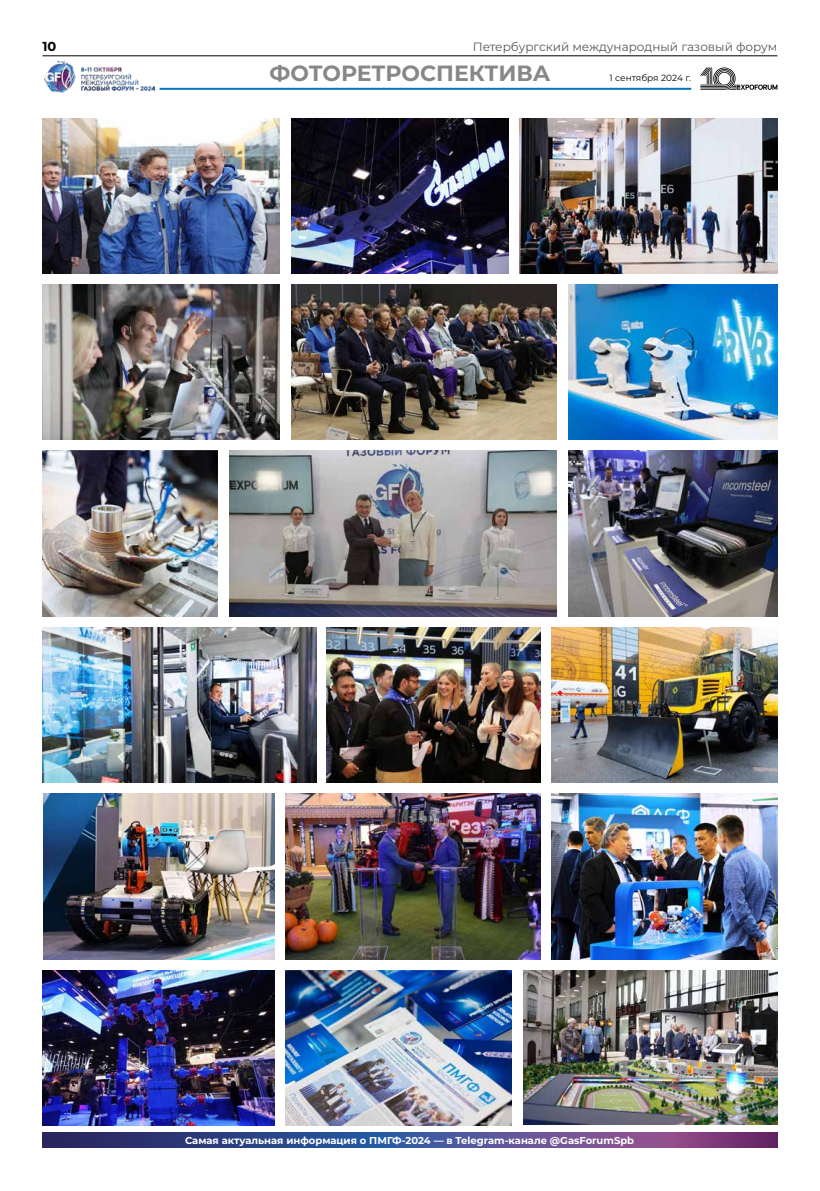
<style>
.page{position:relative;width:820px;height:1191px;background:#fff}
.page>*{position:absolute;margin:0;border:0;box-sizing:border-box;transform-origin:0 0}
.t1{font:700 22px "Montserrat";color:#878787}
.t2{font:700 13px "Montserrat";color:#000}
.t3{font:12px "Montserrat";color:#575756}
.t4{font:700 10px "Montserrat";color:#fff}
.t5{font:9px "Montserrat";letter-spacing:-.005em;color:#000}
</style>
<div class="page">
<svg style="left:42px;top:1132px;width:735px;height:15px;background:#4c4687"></svg>
<hr style="left:159px;top:88px;width:532px;height:2px;background:#0072bb">
<hr style="left:43px;top:56px;width:734px;height:1px;background:#000">
<img style="left:43px;top:60px;width:112px;height:32px">
<svg style="left:700px;top:67px;width:77px;height:23px"></svg>
<img style="left:285px;top:793px;width:255px;height:166px">
<img style="left:523px;top:970px;width:254px;height:154px">
<img style="left:44px;top:793px;width:230px;height:166px">
<img style="left:285px;top:970px;width:226px;height:155px">
<img style="left:43px;top:285px;width:237px;height:154px">
<img style="left:568px;top:285px;width:208px;height:154px">
<img style="left:291px;top:119px;width:217px;height:155px">
<img style="left:519px;top:119px;width:258px;height:155px">
<img style="left:43px;top:119px;width:237px;height:155px">
<img style="left:291px;top:285px;width:265px;height:154px">
<img style="left:42px;top:970px;width:232px;height:155px">
<img style="left:551px;top:627px;width:226px;height:155px">
<img style="left:551px;top:793px;width:225px;height:166px">
<img style="left:229px;top:450px;width:327px;height:166px">
<img style="left:43px;top:450px;width:174px;height:166px">
<img style="left:568px;top:450px;width:208px;height:166px">
<img style="left:326px;top:627px;width:214px;height:155px">
<img style="left:43px;top:627px;width:273px;height:155px">
<h2 class="t2" style="left:43px;top:37px;width:15px">10</h2>
<p class="t3" style="left:472px;top:39px;width:306px">Петербургский международный газовый форум</p>
<h1 class="t1" style="left:269px;top:57px;width:282px">ФОТОРЕТРОСПЕКТИВА</h1>
<p class="t5" style="left:609px;top:71px;width:83px">1 сентября 2024 г.</p>
<p class="t4" style="left:185px;top:1132px;width:450px">Самая актуальная информация о ПМГФ-2024 — в Telegram-канале @GasForumSpb</p>
</div>
